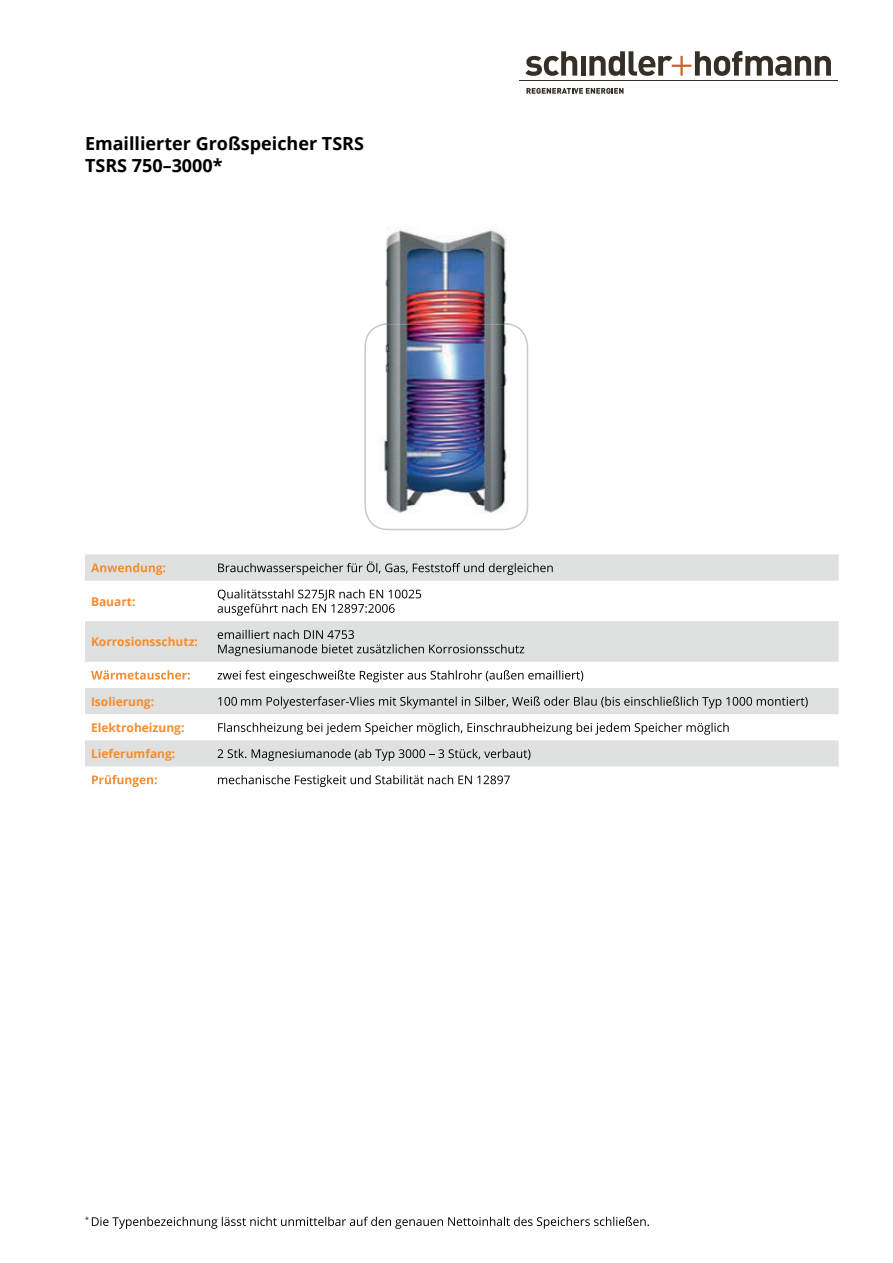
<style>
.page{position:relative;width:893px;height:1263px;background:#fff}
.page>*{position:absolute;margin:0;border:0;box-sizing:border-box;transform-origin:0 0}
.t1{font:700 18px/21.6px "Open Sans";color:#000001}
.t2{font:700 12px/26.1px "Open Sans";color:#f68c30}
.t3{font:7.05px "Open Sans";color:#000001}
</style>
<div class="page">
<svg style="left:525px;top:51px;width:52px;height:25px"></svg>
<div style="left:581px;top:56px;width:5px;height:20px;background:#352f28"></div>
<svg style="left:589px;top:51px;width:242px;height:25px"></svg>
<hr style="left:519px;top:80px;width:319px;height:1px;background:#352f28">
<svg style="left:526px;top:88px;width:97px;height:6px"></svg>
<svg style="left:364px;top:324px;width:164px;height:206px"></svg>
<svg style="left:92px;top:1217px;width:557px;height:12px"></svg>
<svg style="left:85px;top:554px;width:754px;height:213px;fill:#dfe1e1"></svg>
<svg style="left:91px;top:563px;width:74px;height:12px"></svg>
<svg style="left:218px;top:561px;width:335px;height:14px;background:#babcbc"></svg>
<svg style="left:218px;top:589px;width:203px;height:27px"></svg>
<svg style="left:218px;top:630px;width:306px;height:26px;background:#c2c4c4"></svg>
<svg style="left:91px;top:670px;width:99px;height:10px"></svg>
<svg style="left:217px;top:670px;width:366px;height:12px"></svg>
<svg style="left:218px;top:697px;width:43px;height:9px"></svg>
<svg style="left:267px;top:696px;width:541px;height:13px;background:#b8baba"></svg>
<svg style="left:218px;top:723px;width:511px;height:12px"></svg>
<svg style="left:218px;top:749px;width:28px;height:9px"></svg>
<svg style="left:252px;top:749px;width:278px;height:12px;background:#b5b6b7"></svg>
<svg style="left:92px;top:775px;width:65px;height:12px"></svg>
<svg style="left:218px;top:775px;width:292px;height:12px"></svg>
<img style="left:379px;top:228px;width:132px;height:288px">
<img style="left:379px;top:323px;width:132px;height:3px">
<h1 class="t1" style="left:85px;top:132px;width:281px">Emaillierter Großspeicher TSRS<br>TSRS 750–3000*</h1>
<p class="t2" style="left:91px;top:588px;width:46px">Bauart:</p>
<p class="t2" style="left:91px;top:628px;width:108px">Korrosionsschutz:</p>
<p class="t2" style="left:91px;top:688px;width:95px">Isolierung:<br>Elektroheizung:<br>Lieferumfang:</p>
<p class="t3" style="left:85px;top:1215px;width:5px">*</p>
</div>
